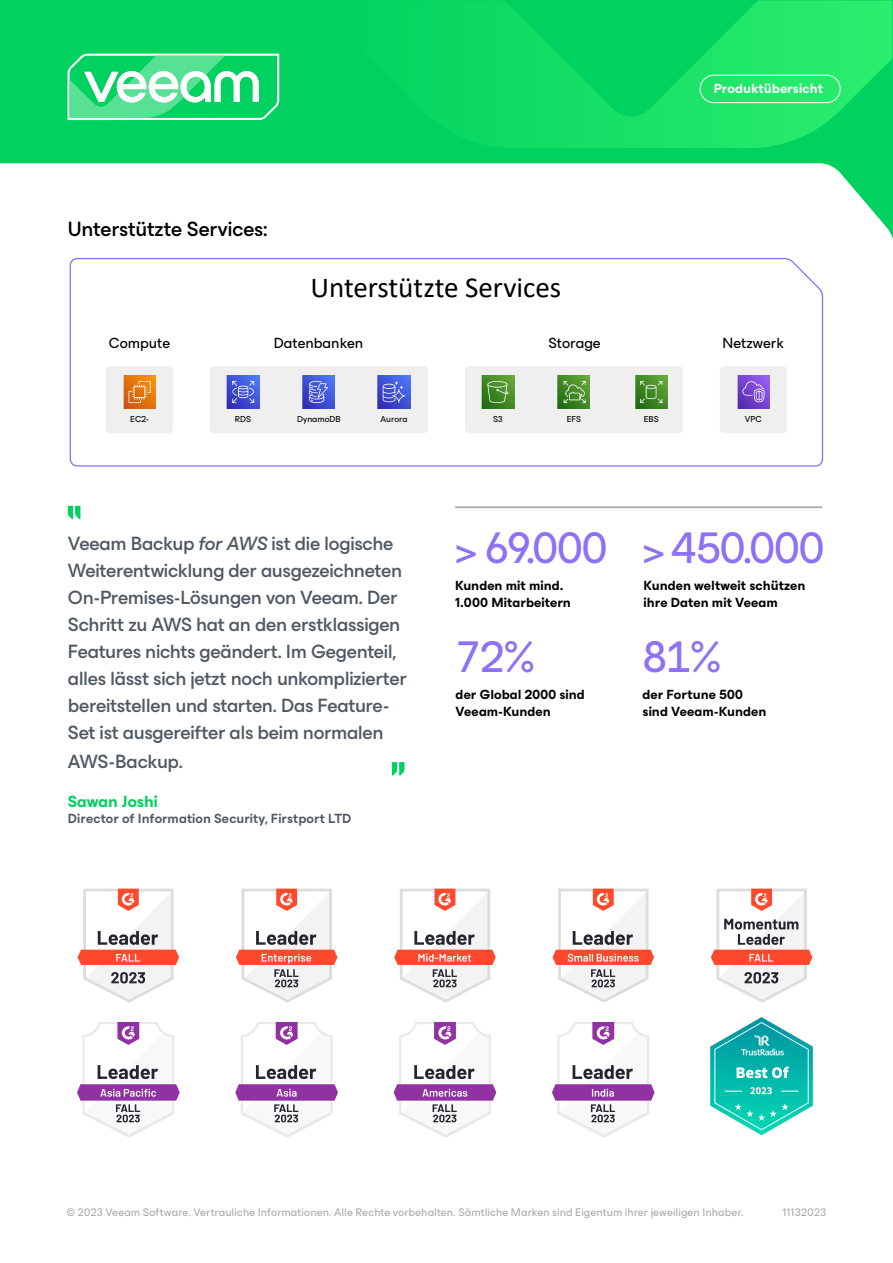
<style>
.page{position:relative;width:893px;height:1263px;background:#fff}
.page>*{position:absolute;margin:0;border:0;box-sizing:border-box;transform-origin:0 0}
.t1{font:45px "ES Build Neutral";letter-spacing:-.025em;color:#8e71f4}
.t2{font:29.1px "Calibri";color:#000}
.t3{font:500 21px "ES Build Neutral";letter-spacing:-.005em;color:#000}
.t4{font:500 19.5px/27.2px "ES Build Neutral";letter-spacing:-.015em;color:#505861}
.t5{font:700 16.5px "ES Build Neutral";letter-spacing:-.005em;color:#00d15f}
.t6{font:15px "ES Build Neutral";color:#000}
.t7{font:700 13.5px/16.5px "ES Build Neutral";letter-spacing:.005em;color:#000}
.t8{font:600 13.5px "ES Build Neutral";letter-spacing:.005em;color:#505861}
.t9{font:700 13.5px "ES Build Neutral";letter-spacing:.005em;color:#fff}
.t10{font:11.25px "ES Build Neutral";letter-spacing:.01em;color:#adacaf}
.t11{font:8.85px "ES Build Neutral";color:#000}
.s1{font-style:italic}
.s2{font-size:37.5px}
</style>
<div class="page">
<svg style="left:1px;top:1px;width:891px;height:235px"></svg>
<svg style="left:312px;top:1px;width:580px;height:147px;background:#0eda63"></svg>
<svg style="left:66px;top:53px;width:214px;height:68px"></svg>
<div style="left:700px;top:75px;width:141px;height:28px;border:1px solid #fff;border-radius:14px"></div>
<svg style="left:68px;top:506px;width:12px;height:13px"></svg>
<svg style="left:392px;top:762px;width:12px;height:13px"></svg>
<svg style="left:236px;top:889px;width:101px;height:114px"></svg>
<svg style="left:394px;top:889px;width:102px;height:114px"></svg>
<svg style="left:552px;top:889px;width:102px;height:114px"></svg>
<svg style="left:394px;top:1084px;width:102px;height:17px"></svg>
<svg style="left:399px;top:1022px;width:92px;height:116px"></svg>
<svg style="left:78px;top:889px;width:101px;height:114px"></svg>
<svg style="left:711px;top:889px;width:101px;height:114px"></svg>
<svg style="left:77px;top:1084px;width:103px;height:17px"></svg>
<svg style="left:82px;top:1022px;width:92px;height:116px"></svg>
<svg style="left:235px;top:1084px;width:103px;height:17px"></svg>
<svg style="left:241px;top:1022px;width:92px;height:116px"></svg>
<svg style="left:552px;top:1084px;width:103px;height:17px"></svg>
<svg style="left:557px;top:1022px;width:92px;height:116px"></svg>
<img style="left:711px;top:1018px;width:101px;height:117px">
<svg style="left:69px;top:257px;width:755px;height:210px"></svg>
<div style="left:720px;top:366px;width:67px;height:67px;background:#efefef;border-radius:4px"></div>
<img style="left:737px;top:376px;width:32px;height:32px">
<svg style="left:742px;top:381px;width:22px;height:21px"></svg>
<div style="left:106px;top:366px;width:67px;height:67px;background:#efefef;border-radius:4px"></div>
<img style="left:123px;top:376px;width:33px;height:32px">
<svg style="left:129px;top:381px;width:22px;height:22px"></svg>
<svg style="left:210px;top:366px;width:218px;height:67px"></svg>
<svg style="left:465px;top:366px;width:218px;height:67px"></svg>
<hr style="left:455px;top:506px;width:367px;height:2px;background:#adacaf">
<p class="t3" style="left:68px;top:213px;width:201px">Unterstützte Services:</p>
<h2 class="t2" style="left:310px;top:268px;width:252px">Unterstützte Services</h2>
<p class="t9" style="left:714px;top:78px;width:111px">Produktübersicht</p>
<p class="t6" style="left:109px;top:331px;width:63px">Compute</p>
<p class="t6" style="left:274px;top:331px;width:91px">Datenbanken</p>
<p class="t6" style="left:549px;top:331px;width:54px">Storage</p>
<p class="t6" style="left:723px;top:331px;width:63px">Netzwerk</p>
<p class="t11" style="left:130px;top:412px;width:20px">EC2-</p>
<p class="t11" style="left:235px;top:412px;width:18px">RDS</p>
<p class="t11" style="left:297px;top:412px;width:45px">DynamoDB</p>
<p class="t11" style="left:381px;top:412px;width:29px">Aurora</p>
<p class="t11" style="left:493px;top:412px;width:11px">S3</p>
<p class="t11" style="left:567px;top:412px;width:16px">EFS</p>
<p class="t11" style="left:644px;top:412px;width:16px">EBS</p>
<p class="t11" style="left:745px;top:412px;width:19px">VPC</p>
<p class="t4" style="left:68px;top:528px;width:340px">Veeam Backup <span class="s1">for AWS</span> ist die logische Weiterentwicklung der ausgezeichneten On-Premises-Lösungen von Veeam. Der Schritt zu AWS hat an den erstklassigen Features nichts geändert. Im Gegenteil, alles lässt sich jetzt noch unkomplizierter bereitstellen und starten. Das Feature-Set ist ausgereifter als beim normalen AWS-Backup.</p>
<p class="t5" style="left:68px;top:788px;width:91px">Sawan Joshi</p>
<p class="t8" style="left:68px;top:808px;width:285px">Director of Information Security, Firstport LTD</p>
<h1 class="t1" style="left:456px;top:513px;width:153px"><span class="s2">&gt;</span> 69.000</h1>
<h1 class="t1" style="left:643px;top:513px;width:182px"><span class="s2">&gt;</span> 450.000</h1>
<p class="t7" style="left:455px;top:576px;width:117px">Kunden mit mind.<br>1.000 Mitarbeitern</p>
<p class="t7" style="left:643px;top:576px;width:164px">Kunden weltweit schützen ihre Daten mit Veeam</p>
<h1 class="t1" style="left:456px;top:621px;width:80px">72%</h1>
<h1 class="t1" style="left:642px;top:621px;width:79px">81%</h1>
<p class="t7" style="left:456px;top:685px;width:131px">der Global 2000 sind<br>Veeam-Kunden</p>
<p class="t7" style="left:642px;top:685px;width:125px">der Fortune 500 sind Veeam-Kunden</p>
<p class="t10" style="left:66px;top:1204px;width:679px">© 2023 Veeam Software. Vertrauliche Informationen. Alle Rechte vorbehalten. Sämtliche Marken sind Eigentum ihrer jeweiligen Inhaber.</p>
<p class="t10" style="left:783px;top:1204px;width:45px">11132023</p>
</div>
